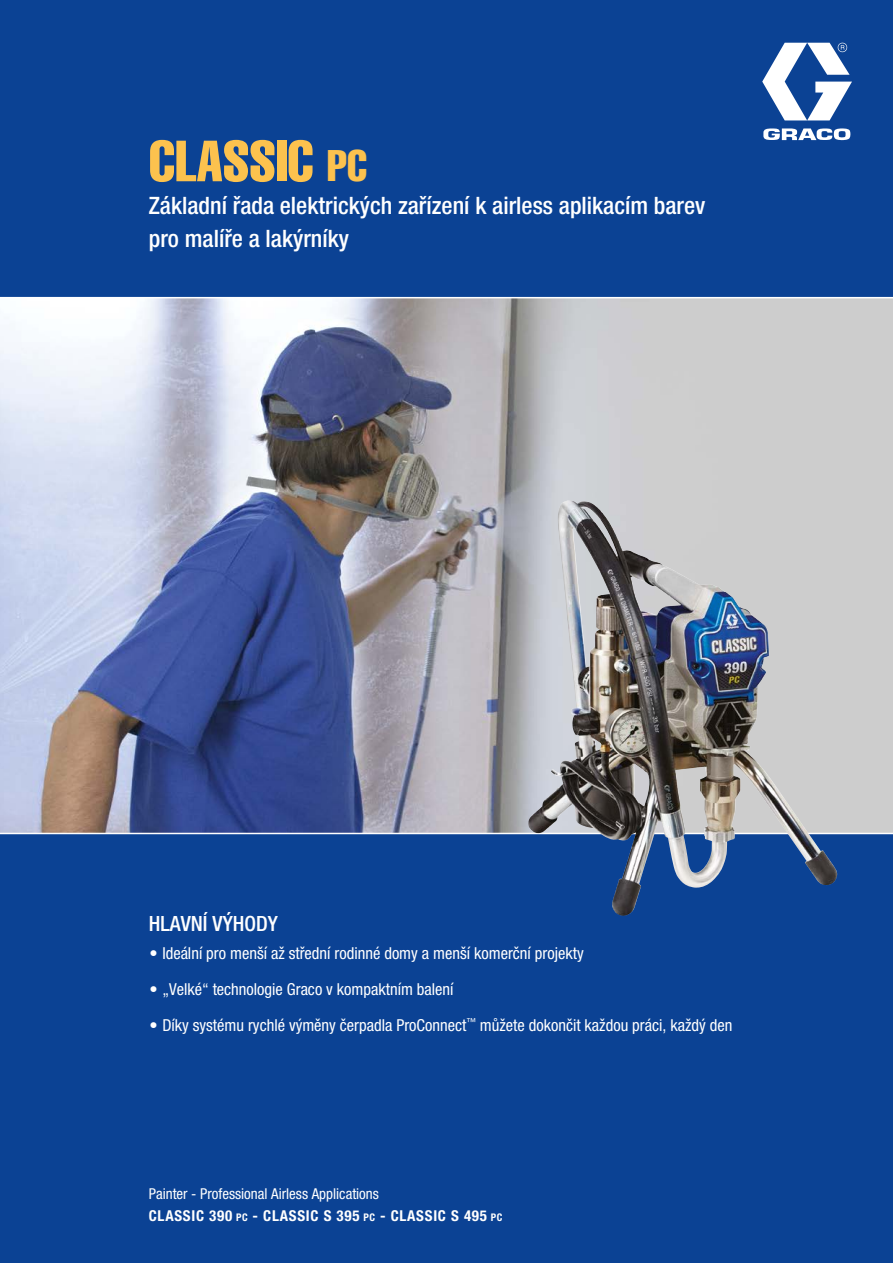
<style>
.page{position:relative;width:893px;height:1263px;background:#fff}
.page>*{position:absolute;margin:0;border:0;box-sizing:border-box;transform-origin:0 0}
.t1{font:57px "Helvetica LT Std Comp";color:#fcc24e}
.t2{font:500 condensed 24px/33px "Helvetica Neue LTCE";color:#fff}
.t3{font:500 condensed 21px "Helvetica Neue LTCE";color:#fff}
.t4{font:condensed 16.5px "Helvetica Neue LTCE";color:#fff}
.t5{font:condensed 15px/21.3px "Helvetica Neue LT Std";color:#fff}
.s1{font-size:43.5px}
.s2{font-weight:700}
.s3{font-weight:700;font-size:10.5px}
</style>
<div class="page">
<img style="left:0;top:298px;width:893px;height:535px">
<div style="left:0;top:833px;width:893px;height:430px;background:#0b4294"></div>
<div style="left:0;top:0;width:893px;height:298px;background:#0b4294"></div>
<svg style="left:762px;top:43px;width:90px;height:97px"></svg>
<hr style="left:0;top:833px;width:893px;height:1px;background:#fff">
<img style="left:527px;top:500px;width:310px;height:416px">
<hr style="left:0;top:297px;width:893px;height:1px;background:#fff">
<h1 class="t1" style="left:149px;top:125px;width:220px">CLASSIC <span class="s1">PC</span></h1>
<h2 class="t2" style="left:149px;top:189px;width:558px">Základní řada elektrických zařízení k airless aplikacím barev pro malíře a lakýrníky</h2>
<p class="t3" style="left:149px;top:911px;width:131px">HLAVNÍ VÝHODY</p>
<p class="t4" style="left:150px;top:943px;width:436px">• Ideální pro menší až střední rodinné domy a menší komerční projekty</p>
<p class="t4" style="left:150px;top:979px;width:306px">• „Velké“ technologie Graco v kompaktním balení</p>
<p class="t4" style="left:150px;top:1015px;width:584px">• Díky systému rychlé výměny čerpadla ProConnect<sup>™</sup> můžete dokončit každou práci, každý den</p>
<p class="t5" style="left:149px;top:1183px;width:355px">Painter - Professional Airless Applications<br><span class="s2">CLASSIC 390</span> <span class="s3">PC</span> <span class="s2">- CLASSIC S 395</span> <span class="s3">PC</span> <span class="s2">- CLASSIC S 495</span> <span class="s3">PC</span></p>
</div>
